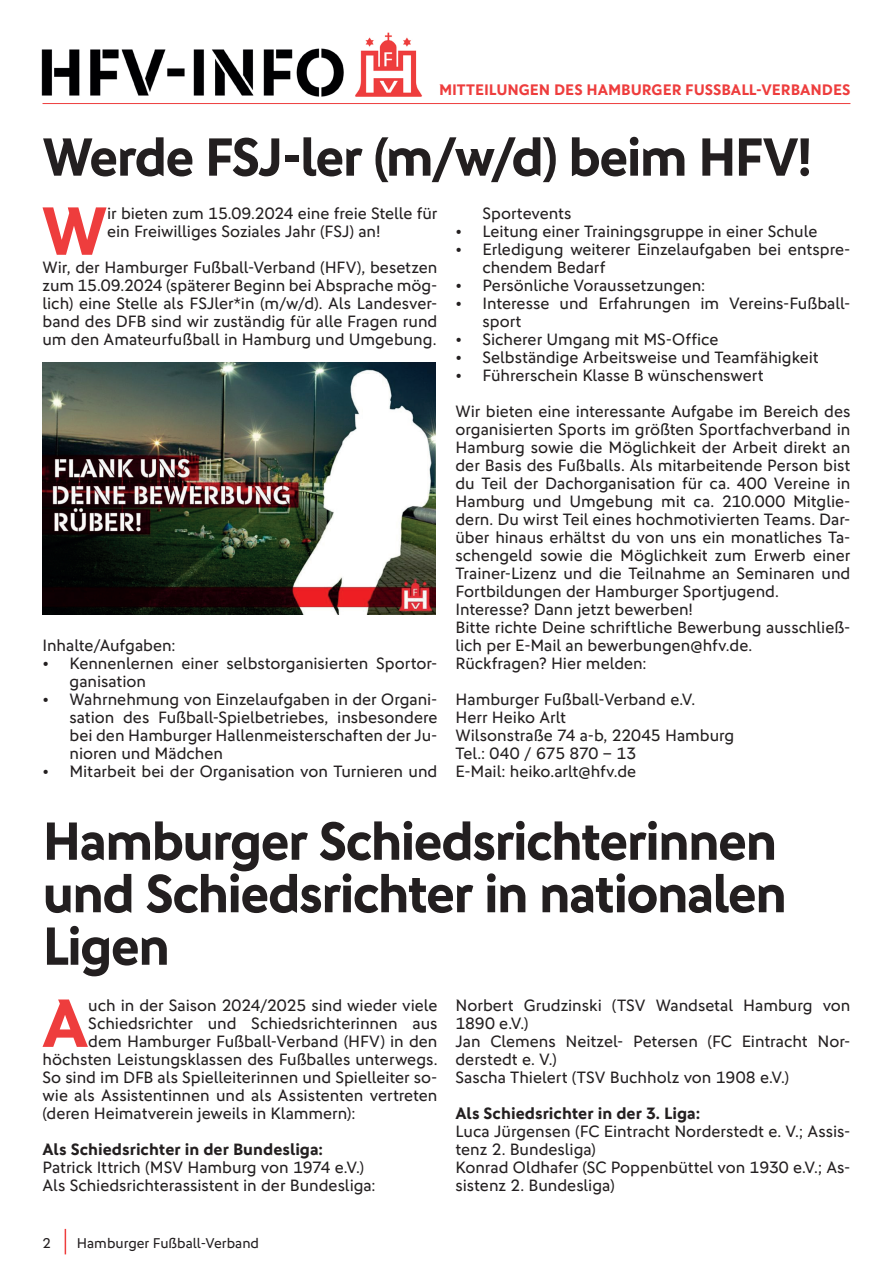
<style>
.page{position:relative;width:893px;height:1263px;background:#fff}
.page>*{position:absolute;margin:0;border:0;box-sizing:border-box;transform-origin:0 0}
.t1{font:700 68.7px "DFB Sans";color:#ee3d3d}
.t2{font:700 54px/52.5px "DFB Sans";letter-spacing:-.035em;color:#231f20}
.t3{font:16.5px/18px "DFB Sans";color:#231f20}
.t4{font:700 16.5px "DFB Sans";color:#231f20}
.t5{font:700 15.3px "DFB Sans";color:#ee3d3d}
.t6{font:14.25px "DFB Sans";color:#231f20}
</style>
<div class="page">
<svg style="left:65px;top:1229px;width:1px;height:25px"></svg>
<img style="left:41px;top:32px;width:381px;height:65px">
<hr style="left:43px;top:103px;width:807px;height:1px;background:#ee3d3d">
<img style="left:43px;top:363px;width:393px;height:252px">
<p class="t5" style="left:439px;top:80px;width:413px">MITTEILUNGEN DES HAMBURGER FUSSBALL-VERBANDES</p>
<h2 class="t2" style="left:43px;top:130px;width:771px">Werde FSJ-ler (m/w/d) beim HFV!</h2>
<h1 class="t1" style="left:42px;top:190px;width:67px">W</h1>
<p class="t3" style="left:107px;top:204px;width:332px">ir bieten zum 15.09.2024 eine freie Stelle für ein Freiwilliges Soziales Jahr (FSJ) an!</p>
<p class="t3" style="left:43px;top:258px;width:396px;text-align:justify">Wir, der Hamburger Fußball-Verband (HFV), besetzen zum 15.09.2024 (späterer Beginn bei Absprache mög&shy;lich) eine Stelle als FSJler*in (m/w/d). Als Landesver&shy;band des DFB sind wir zuständig für alle Fragen rund um den Amateurfußball in Hamburg und Umgebung.</p>
<p class="t3" style="left:482px;top:204px;width:91px">Sportevents</p>
<p class="t3" style="left:455px;top:222px;width:363px">• Leitung einer Trainingsgruppe in einer Schule</p>
<p class="t3" style="left:482px;top:240px;width:369px;text-indent:-27px">• Erledigung weiterer Einzelaufgaben bei entspre&shy;chendem Bedarf</p>
<p class="t3" style="left:455px;top:276px;width:251px">• Persönliche Voraussetzungen:</p>
<p class="t3" style="left:482px;top:294px;width:369px;text-indent:-27px">• Interesse und Erfahrungen im Vereins-Fußball&shy;sport</p>
<p class="t3" style="left:455px;top:330px;width:264px">• Sicherer Umgang mit MS-Office</p>
<p class="t3" style="left:455px;top:348px;width:365px">• Selbständige Arbeitsweise und Teamfähigkeit</p>
<p class="t3" style="left:455px;top:357px;width:396px;line-height:36px">• Führerschein Klasse B wünschenswert<br>Wir bieten eine interessante Aufgabe im Bereich des</p>
<p class="t3" style="left:455px;top:420px;width:396px">organisierten Sports im größten Sportfachverband in Hamburg sowie die Möglichkeit der Arbeit direkt an der Basis des Fußballs. Als mitarbeitende Person bist du Teil der Dachorganisation für ca. 400 Vereine in Hamburg und Umgebung mit ca. 210.000 Mitglie&shy;dern. Du wirst Teil eines hochmotivierten Teams. Dar&shy;über hinaus erhältst du von uns ein monatliches Ta&shy;schengeld sowie die Möglichkeit zum Erwerb einer Trainer-Lizenz und die Teilnahme an Seminaren und Fortbildungen der Hamburger Sportjugend.<br>Interesse? Dann jetzt bewerben!<br>Bitte richte Deine schriftliche Bewerbung ausschließ&shy;lich per E-Mail an bewerbungen@hfv.de.<br>Rückfragen? Hier melden:</p>
<p class="t3" style="left:455px;top:690px;width:280px">Hamburger Fußball-Verband e.V.<br>Herr Heiko Arlt<br>Wilsonstraße 74 a-b, 22045 Hamburg<br>Tel.: 040 / 675 870 – 13<br>E-Mail: heiko.arlt@hfv.de</p>
<p class="t3" style="left:43px;top:636px;width:134px">Inhalte/Aufgaben:</p>
<p class="t3" style="left:70px;top:654px;width:369px;text-indent:-27px">• Kennenlernen einer selbstorganisierten Sportor&shy;ganisation</p>
<p class="t3" style="left:70px;top:690px;width:369px;text-align:justify;text-indent:-27px">• Wahrnehmung von Einzelaufgaben in der Organi&shy;sation des Fußball-Spielbetriebes, insbesondere bei den Hamburger Hallenmeisterschaften der Ju&shy;nioren und Mädchen</p>
<p class="t3" style="left:43px;top:762px;width:396px">• Mitarbeit bei der Organisation von Turnieren und</p>
<h2 class="t2" style="left:43px;top:814px;width:746px">Hamburger Schiedsrichterinnen und Schiedsrichter in nationalen<br>Ligen</h2>
<h1 class="t1" style="left:42px;top:982px;width:48px">A</h1>
<p class="t3" style="left:88px;top:996px;width:351px">uch in der Saison 2024/2025 sind wieder viele</p>
<p class="t3" style="left:455px;top:996px;width:396px">Norbert Grudzinski (TSV Wandsetal Hamburg von 1890 e.V.)<br>Jan Clemens Neitzel- Petersen (FC Eintracht Nor&shy;derstedt e. V.)<br>Sascha Thielert (TSV Buchholz von 1908 e.V.)</p>
<p class="t4" style="left:455px;top:1103px;width:246px">Als Schiedsrichter in der 3. Liga:</p>
<p class="t3" style="left:455px;top:1122px;width:396px">Luca Jürgensen (FC Eintracht Norderstedt e. V.; Assis&shy;tenz 2. Bundesliga)<br>Konrad Oldhafer (SC Poppenbüttel von 1930 e.V.; As&shy;sistenz 2. Bundesliga)</p>
<p class="t3" style="left:88px;top:1014px;width:351px">Schiedsrichter und Schiedsrichterinnen aus</p>
<p class="t3" style="left:88px;top:1032px;width:351px">dem Hamburger Fußball-Verband (HFV) in den</p>
<p class="t3" style="left:43px;top:1050px;width:396px">höchsten Leistungsklassen des Fußballes unterwegs.</p>
<p class="t3" style="left:43px;top:1068px;width:396px">So sind im DFB als Spielleiterinnen und Spielleiter so-</p>
<p class="t3" style="left:43px;top:1086px;width:396px">wie als Assistentinnen und als Assistenten vertreten</p>
<p class="t3" style="left:43px;top:1104px;width:314px">(deren Heimatverein jeweils in Klammern):</p>
<p class="t4" style="left:43px;top:1139px;width:282px">Als Schiedsrichter in der Bundesliga:</p>
<p class="t3" style="left:43px;top:1158px;width:335px">Patrick Ittrich (MSV Hamburg von 1974 e.V.)<br>Als Schiedsrichterassistent in der Bundesliga:</p>
<p class="t6" style="left:43px;top:1235px;width:10px">2</p>
<p class="t6" style="left:77px;top:1235px;width:184px">Hamburger Fußball-Verband</p>
</div>
